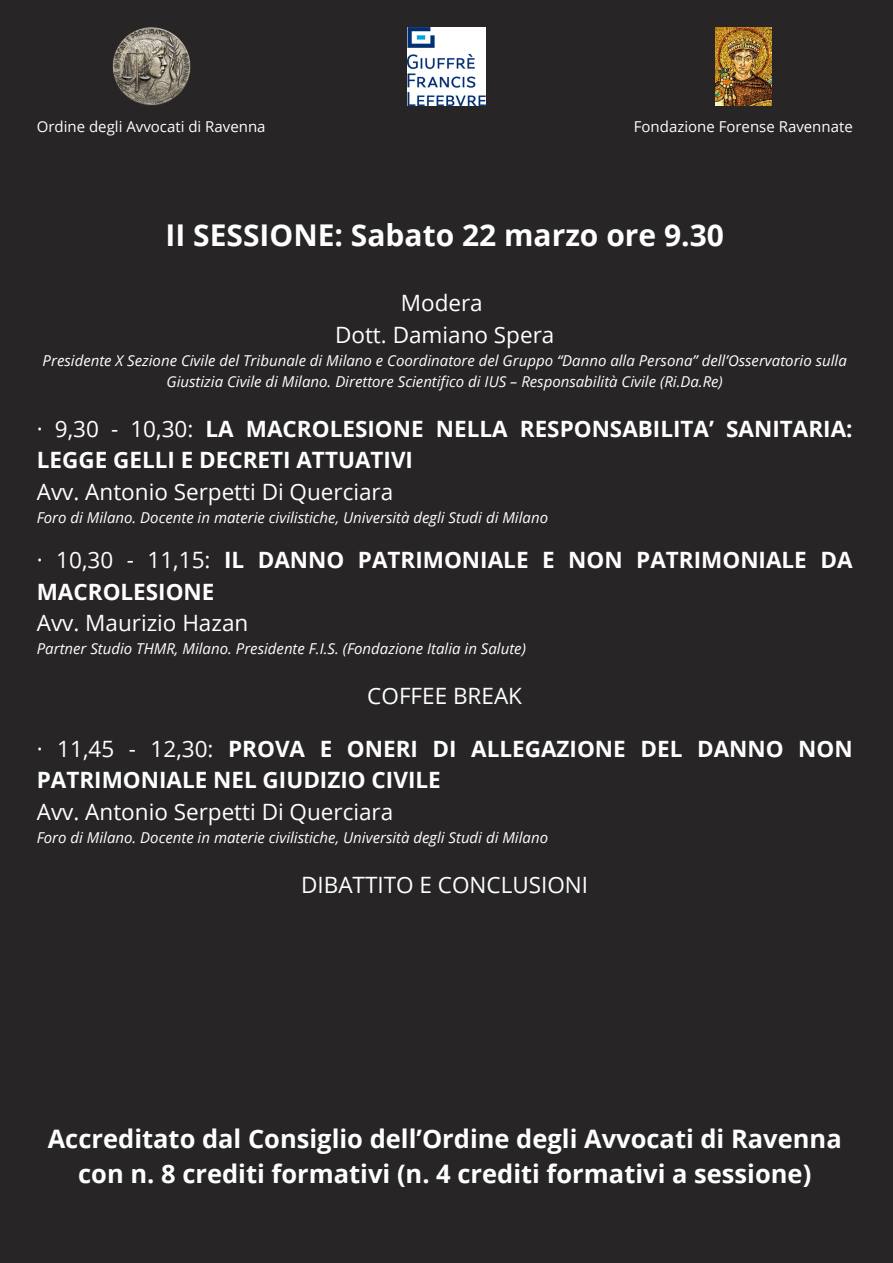
<style>
.page{position:relative;width:893px;height:1263px;background:#272525}
.page>*{position:absolute;margin:0;border:0;box-sizing:border-box;transform-origin:0 0}
.t1{font:700 30px "Open Sans";color:#fff}
.t2{font:700 25.5px/35.4px "Open Sans";color:#fff;text-align:center}
.t3{font:700 22.5px/31.5px "Open Sans";color:#fff}
.t4{font:22.5px "Open Sans";color:#fff}
.t5{font:italic 15px/20.9px "Open Sans";color:#fff;text-align:center}
.t6{font:15px "Open Sans";color:#fff}
.s1{font-weight:400}
</style>
<div class="page">
<img style="left:112px;top:28px;width:78px;height:77px">
<img style="left:715px;top:28px;width:56px;height:77px">
<img style="left:408px;top:28px;width:77px;height:77px">
<p class="t6" style="left:37px;top:116px;width:230px">Ordine degli Avvocati di Ravenna</p>
<p class="t6" style="left:634px;top:116px;width:220px">Fondazione Forense Ravennate</p>
<p class="t1" style="left:165px;top:214px;width:560px">II SESSIONE: Sabato 22 marzo ore 9.30</p>
<p class="t4" style="left:401px;top:287px;width:83px">Modera</p>
<p class="t4" style="left:335px;top:319px;width:221px">Dott. Damiano Spera</p>
<h1 class="t5" style="left:43px;top:350px;width:805px">Presidente X Sezione Civile del Tribunale di Milano e Coordinatore del Gruppo “Danno alla Persona” dell’Osservatorio sulla<br>Giustizia Civile di Milano. Direttore Scientifico di IUS – Responsabilità Civile (Ri.Da.Re)</h1>
<p class="t3" style="left:37px;top:412px;width:817px"><span class="s1">· 9,30 - 10,30:</span> LA MACROLESIONE NELLA RESPONSABILITA’ SANITARIA:<br>LEGGE GELLI E DECRETI ATTUATIVI<br><span class="s1">Avv. Antonio Serpetti Di Querciara</span></p>
<p class="t5" style="left:37px;top:506px;width:513px">Foro di Milano. Docente in materie civilistiche, Università degli Studi di Milano</p>
<p class="t3" style="left:37px;top:544px;width:817px"><span class="s1">· 10,30 - 11,15:</span> IL DANNO PATRIMONIALE E NON PATRIMONIALE DA<br>MACROLESIONE</p>
<p class="t4" style="left:37px;top:607px;width:213px">Avv. Maurizio Hazan</p>
<h4 class="t5" style="left:37px;top:638px;width:491px">Partner Studio THMR, Milano. Presidente F.I.S. (Fondazione Italia in Salute)</h4>
<p class="t4" style="left:367px;top:680px;width:156px">COFFEE BREAK</p>
<p class="t3" style="left:37px;top:732px;width:817px"><span class="s1">· 11,45 - 12,30:</span> PROVA E ONERI DI ALLEGAZIONE DEL DANNO NON<br>PATRIMONIALE NEL GIUDIZIO CIVILE</p>
<p class="t4" style="left:37px;top:796px;width:358px">Avv. Antonio Serpetti Di Querciara</p>
<h3 class="t5" style="left:37px;top:827px;width:513px">Foro di Milano. Docente in materie civilistiche, Università degli Studi di Milano</h3>
<p class="t4" style="left:301px;top:869px;width:288px">DIBATTITO E CONCLUSIONI</p>
<p class="t2" style="left:48px;top:1120px;width:795px">Accreditato dal Consiglio dell’Ordine degli Avvocati di Ravenna con n. 8 crediti formativi (n. 4 crediti formativi a sessione)</p>
</div>
